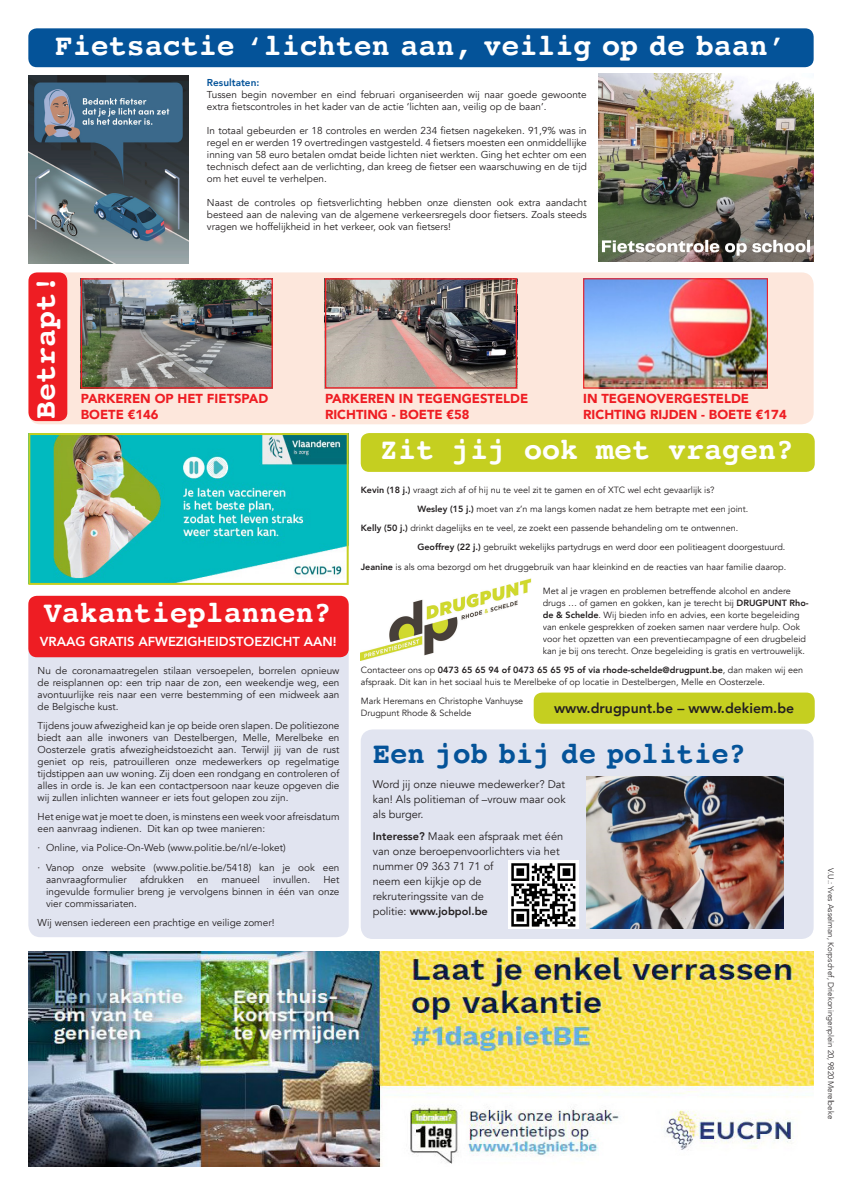
<style>
.page{position:relative;width:842px;height:1191px;background:#fff}
.page>*{position:absolute;margin:0;border:0;box-sizing:border-box;transform-origin:0 0}
.t1{font:700 30px "Courier";color:#fff}
.t2{font:700 30px "Courier";color:#045399}
.t3{font:800 14px "Avenir";color:#231f20}
.t4{font:900 13px/15.6px "Avenir";color:#ee1d23}
.t5{font:800 13px "Avenir";color:#fff}
.t6{font:11px/15px "Avenir";color:#231f20;text-align:justify}
.t7{font:10px/12px "Avenir";color:#231f20;text-align:justify}
.t8{font:800 10px "Avenir";color:#045399}
.t9{font:9px/12px "Avenir";color:#231f20}
.t10{font:300 8px "Avenir";color:#231f20}
.s1{font-weight:800}
</style>
<div class="page">
<div style="left:534px;top:692px;width:281px;height:31px;background:#c5cf20;border-radius:9px"></div>
<div style="left:28px;top:28px;width:786px;height:39px;background:#045399;border-radius:9px"></div>
<img style="left:28px;top:76px;width:161px;height:188px">
<img style="left:599px;top:74px;width:215px;height:187px">
<div style="left:28px;top:272px;width:786px;height:152px;background:#fde7dc;border-radius:12px"></div>
<div style="left:28px;top:596px;width:321px;height:341px;background:#e1e4f0;border-radius:12px"></div>
<div style="left:361px;top:729px;width:453px;height:210px;background:#e1e4f0;border-radius:12px"></div>
<div style="left:361px;top:433px;width:454px;height:39px;background:#c5cf20;border-radius:9px"></div>
<div style="left:28px;top:272px;width:39px;height:149px;background:#ee1d23;border-radius:9px"></div>
<div style="left:28px;top:596px;width:321px;height:61px;background:#ee1d23;border-radius:9px"></div>
<img style="left:83px;top:280px;width:188px;height:106px">
<div style="left:81px;top:278px;width:192px;height:110px;border:1px solid #ee1d23"></div>
<img style="left:327px;top:280px;width:188px;height:106px">
<div style="left:325px;top:278px;width:192px;height:110px;border:1px solid #ee1d23"></div>
<img style="left:585px;top:280px;width:181px;height:106px">
<div style="left:583px;top:278px;width:185px;height:110px;border:1px solid #ee1d23"></div>
<img style="left:31px;top:436px;width:315px;height:146px">
<div style="left:28px;top:433px;width:321px;height:152px;border:2px solid #c5cf20"></div>
<img style="left:361px;top:578px;width:171px;height:82px">
<img style="left:586px;top:776px;width:198px;height:152px">
<img style="left:509px;top:860px;width:69px;height:68px">
<img style="left:28px;top:951px;width:786px;height:215px">
<p class="t1" style="left:55px;top:21px;width:732px">Fietsactie ‘lichten aan, veilig op de baan’</p>
<p class="t8" style="left:207px;top:75px;width:54px">Resultaten:</p>
<p class="t7" style="left:207px;top:89px;width:381px">Tussen begin november en eind februari organiseerden wij naar goede gewoonte extra fietscontroles in het kader van de actie ‘lichten aan, veilig op de baan’.</p>
<p class="t7" style="left:207px;top:125px;width:381px">In totaal gebeurden er 18 controles en werden 234 fietsen nagekeken. 91,9% was in regel en er werden 19 overtredingen vastgesteld. 4 fietsers moesten een onmiddellijke inning van 58 euro betalen omdat beide lichten niet werkten. Ging het echter om een technisch defect aan de verlichting, dan kreeg de fietser een waarschuwing en de tijd om het euvel te verhelpen.</p>
<p class="t7" style="left:207px;top:197px;width:381px">Naast de controles op fietsverlichting hebben onze diensten ook extra aandacht besteed aan de naleving van de algemene verkeersregels door fietsers. Zoals steeds vragen we hoffelijkheid in het verkeer, ook van fietsers!</p>
<p class="t1" style="left:21px;top:419px;width:145px;rotate:-90deg">Betrapt!</p>
<p class="t4" style="left:81px;top:391px;width:189px">PARKEREN OP HET FIETSPAD</p>
<p class="t4" style="left:81px;top:406px;width:79px">BOETE €146</p>
<p class="t4" style="left:325px;top:391px;width:205px">PARKEREN IN TEGENGESTELDE<br>RICHTING - BOETE €58</p>
<p class="t4" style="left:583px;top:391px;width:205px">IN TEGENOVERGESTELDE<br>RICHTING RIJDEN - BOETE €174</p>
<p class="t1" style="left:380px;top:426px;width:416px">Zit jij ook met vragen?</p>
<p class="t1" style="left:44px;top:588px;width:289px">Vakantieplannen?</p>
<p class="t5" style="left:40px;top:631px;width:298px">VRAAG GRATIS AFWEZIGHEIDSTOEZICHT AAN!</p>
<p class="t7" style="left:38px;top:665px;width:303px">Nu de coronamaatregelen stilaan versoepelen, borrelen opnieuw de reisplannen op: een trip naar de zon, een weekendje weg, een avontuurlijke reis naar een verre bestemming of een midweek aan de Belgische kust.</p>
<p class="t7" style="left:38px;top:720px;width:303px">Tijdens jouw afwezigheid kan je op beide oren slapen. De politiezone biedt aan alle inwoners van Destelbergen, Melle, Merelbeke en Oosterzele gratis afwezigheidstoezicht aan. Terwijl jij van de rust geniet op reis, patrouilleren onze medewerkers op regelmatige tijdstippen aan uw woning. Zij doen een rondgang en controleren of alles in orde is. Je kan een contactpersoon naar keuze opgeven die wij zullen inlichten wanneer er iets fout gelopen zou zijn.</p>
<p class="t7" style="left:38px;top:811px;width:303px">Het enige wat je moet te doen, is minstens een week voor afreisdatum een aanvraag indienen. Dit kan op twee manieren:</p>
<p class="t7" style="left:38px;top:842px;width:250px">· Online, via Police-On-Web (www.politie.be/nl/e-loket)</p>
<p class="t7" style="left:46px;top:861px;width:295px;text-indent:-9px">· Vanop onze website (www.politie.be/5418) kan je ook een aanvraagformulier</p>
<p class="t7" style="left:140px;top:873px;width:45px">afdrukken</p>
<p class="t7" style="left:197px;top:873px;width:13px">en</p>
<p class="t7" style="left:221px;top:873px;width:40px">manueel</p>
<p class="t7" style="left:273px;top:873px;width:39px">invullen.</p>
<p class="t7" style="left:46px;top:873px;width:295px;text-indent:277px">Het ingevulde formulier breng je vervolgens binnen in één van onze vier commissariaten.</p>
<p class="t7" style="left:38px;top:916px;width:238px">Wij wensen iedereen een prachtige en veilige zomer!</p>
<p class="t9" style="left:361px;top:484px;width:355px"><span class="s1">Kevin (18 j.)</span> vraagt zich af of hij nu te veel zit te gamen en of XTC wel echt gevaarlijk is?</p>
<p class="t9" style="left:417px;top:503px;width:332px"><span class="s1">Wesley (15 j.)</span> moet van z’n ma langs komen nadat ze hem betrapte met een joint.</p>
<p class="t9" style="left:361px;top:522px;width:379px"><span class="s1">Kelly (50 j.)</span> drinkt dagelijks en te veel, ze zoekt een passende behandeling om te ontwennen.</p>
<p class="t9" style="left:417px;top:541px;width:369px"><span class="s1">Geoffrey (22 j.)</span> gebruikt wekelijks partydrugs en werd door een politieagent doorgestuurd.</p>
<p class="t9" style="left:361px;top:560px;width:427px"><span class="s1">Jeanine</span> is als oma bezorgd om het druggebruik van haar kleinkind en de reacties van haar familie daarop.</p>
<p class="t9" style="left:543px;top:584px;width:268px">Met al je vragen en problemen betreffende alcohol en andere drugs … of gamen en gokken, kan je terecht bij <span class="s1">DRUGPUNT Rho&shy;de &amp; Schelde</span>. Wij bieden info en advies, een korte begeleiding van enkele gesprekken of zoeken samen naar verdere hulp. Ook voor het opzetten van een preventiecampagne of een drugbeleid kan je bij ons terecht. Onze begeleiding is gratis en vertrouwelijk.</p>
<p class="t9" style="left:361px;top:663px;width:444px">Contacteer ons op <span class="s1">0473 65 65 94 of 0473 65 65 95 of via rhode-schelde@drugpunt.be</span>, dan maken wij een afspraak. Dit kan in het sociaal huis te Merelbeke of op locatie in Destelbergen, Melle en Oosterzele.</p>
<p class="t9" style="left:361px;top:695px;width:164px">Mark Heremans en Christophe Vanhuyse</p>
<p class="t9" style="left:361px;top:707px;width:112px">Drugpunt Rhode &amp; Schelde</p>
<p class="t3" style="left:554px;top:697px;width:242px">www.drugpunt.be – www.dekiem.be</p>
<p class="t2" style="left:373px;top:729px;width:375px">Een job bij de politie?</p>
<p class="t6" style="left:373px;top:776px;width:194px">Word jij onze nieuwe medewerker? Dat kan! Als politieman of –vrouw maar ook als burger.</p>
<p class="t6" style="left:373px;top:828px;width:192px;text-align:left"><span class="s1">Interesse?</span> Maak een afspraak met één van onze beroepenvoorlichters via het nummer 09 363 71 71 of<br>neem een kijkje op de<br>rekruteringssite van de<br>politie: <span class="s1">www.jobpol.be</span></p>
<p class="t10" style="left:836px;top:868px;width:252px;rotate:90deg">V.U.: Yves Asselman, Korpschef, Driekoningenplein 20, 9820 Merelbeke</p>
</div>
